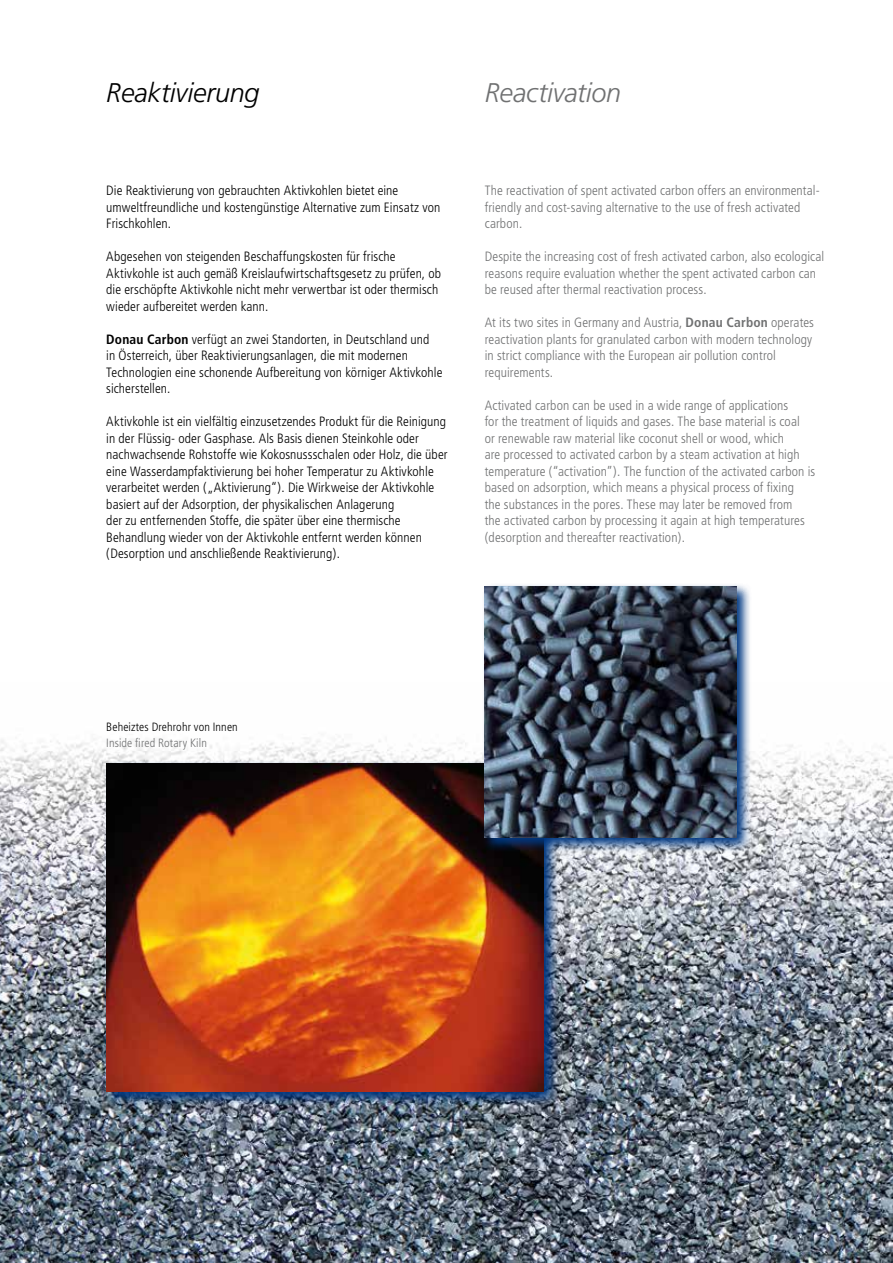
<style>
.page{position:relative;width:893px;height:1263px;background:#fff}
.page>*{position:absolute;margin:0;border:0;box-sizing:border-box;transform-origin:0 0}
.t1{font:italic 300 27px "Frutiger";letter-spacing:-.01em;color:#000}
.t2{font:italic 300 27px "Frutiger";letter-spacing:-.01em;color:#707172}
.t3{font:300 condensed 13.5px/16.5px "Frutiger";letter-spacing:.005em;color:#000}
.t4{font:300 condensed 13.5px/16.5px "Frutiger";letter-spacing:.005em;color:#707172}
.t5{font:300 condensed 12px "Frutiger";letter-spacing:.01em;color:#000}
.t6{font:300 condensed 12px "Frutiger";letter-spacing:.01em;color:#707172}
.s1{font-weight:700}
</style>
<div class="page">
<img style="left:0;top:737px;width:893px;height:526px">
<img style="left:103px;top:760px;width:456px;height:346px">
<img style="left:106px;top:763px;width:438px;height:328px">
<svg style="left:482px;top:584px;width:269px;height:269px;background:#788daa"></svg>
<img style="left:485px;top:586px;width:251px;height:252px">
<h1 class="t1" style="left:106px;top:77px;width:155px">Reaktivierung</h1>
<h1 class="t2" style="left:485px;top:77px;width:138px">Reactivation</h1>
<p class="t3" style="left:106px;top:182px;width:335px">Die Reaktivierung von gebrauchten Aktivkohlen bietet eine umweltfreundliche und kostengünstige Alternative zum Einsatz von<br>Frischkohlen.</p>
<p class="t3" style="left:106px;top:248px;width:336px">Abgesehen von steigenden Beschaffungskosten für frische Aktivkohle ist auch gemäß Kreislaufwirtschaftsgesetz zu prüfen, ob die erschöpfte Aktivkohle nicht mehr verwertbar ist oder thermisch wieder aufbereitet werden kann.</p>
<p class="t3" style="left:106px;top:331px;width:338px"><span class="s1">Donau Carbon</span> verfügt an zwei Standorten, in Deutschland und<br>in Österreich, über Reaktivierungsanlagen, die mit modernen Technologien eine schonende Aufbereitung von körniger Aktivkohle sicherstellen.</p>
<p class="t3" style="left:106px;top:413px;width:343px">Aktivkohle ist ein vielfältig einzusetzendes Produkt für die Reinigung in der Flüssig- oder Gasphase. Als Basis dienen Steinkohle oder nachwachsende Rohstoffe wie Kokosnussschalen oder Holz, die über eine Wasserdampfaktivierung bei hoher Temperatur zu Aktivkohle verarbeitet werden („Aktivierung“). Die Wirkweise der Aktivkohle basiert auf der Adsorption, der physikalischen Anlagerung<br>der zu entfernenden Stoffe, die später über eine thermische Behandlung wieder von der Aktivkohle entfernt werden können (Desorption und anschließende Reaktivierung).</p>
<p class="t4" style="left:485px;top:182px;width:337px">The reactivation of spent activated carbon offers an environmental&shy;friendly and cost-saving alternative to the use of fresh activated carbon.</p>
<p class="t4" style="left:485px;top:248px;width:341px">Despite the increasing cost of fresh activated carbon, also ecological reasons require evaluation whether the spent activated carbon can be reused after thermal reactivation process.</p>
<p class="t4" style="left:485px;top:314px;width:331px">At its two sites in Germany and Austria, <span class="s1">Donau Carbon</span> operates reactivation plants for granulated carbon with modern technology in strict compliance with the European air pollution control requirements.</p>
<p class="t4" style="left:485px;top:397px;width:332px">Activated carbon can be used in a wide range of applications<br>for the treatment of liquids and gases. The base material is coal<br>or renewable raw material like coconut shell or wood, which<br>are processed to activated carbon by a steam activation at high temperature (“activation”). The function of the activated carbon is based on adsorption, which means a physical process of fixing<br>the substances in the pores. These may later be removed from<br>the activated carbon by processing it again at high temperatures (desorption and thereafter reactivation).</p>
<p class="t5" style="left:106px;top:720px;width:133px">Beheiztes Drehrohr von Innen</p>
<p class="t6" style="left:106px;top:736px;width:102px">Inside fired Rotary Kiln</p>
</div>
